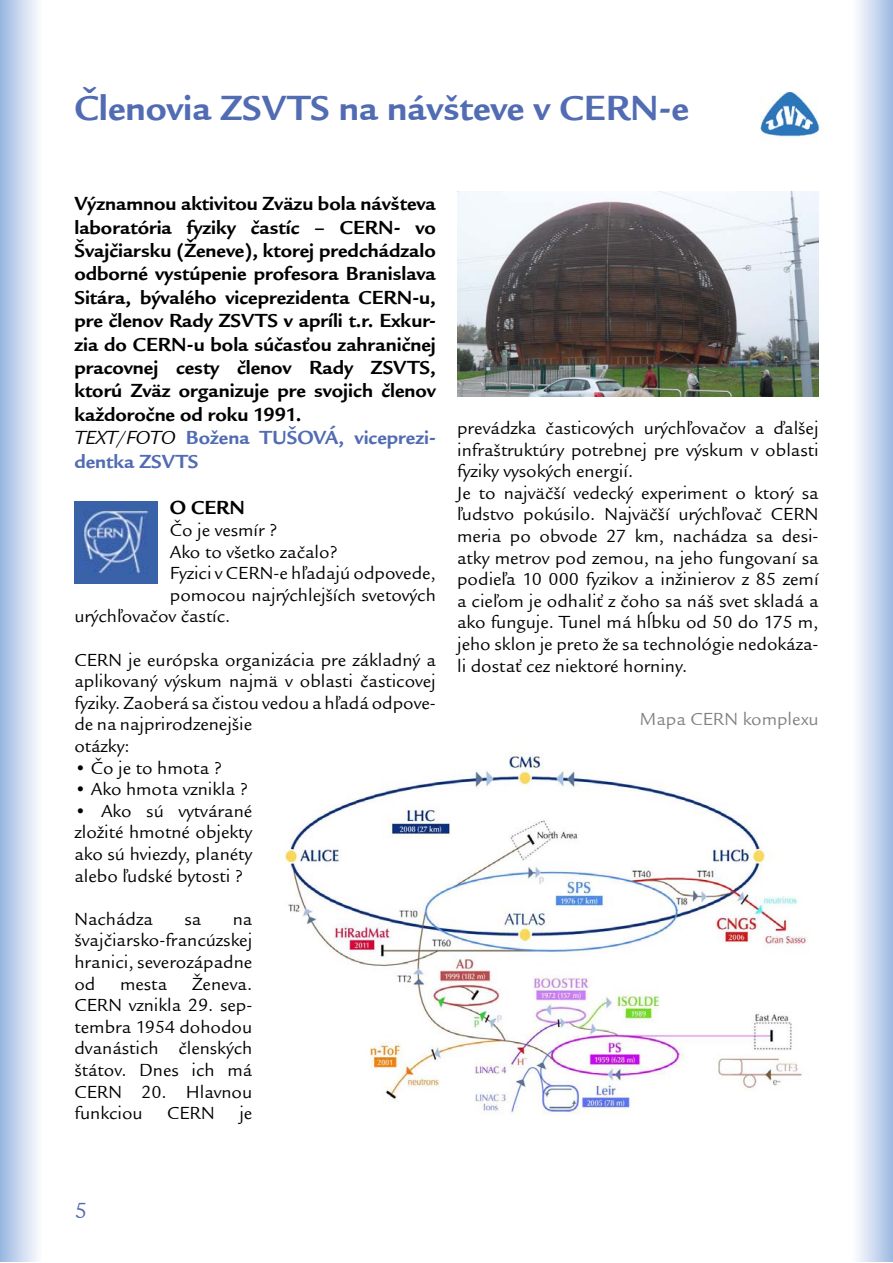
<style>
.page{position:relative;width:893px;height:1263px;background:#fff}
.page>*{position:absolute;margin:0;border:0;box-sizing:border-box;transform-origin:0 0}
.t1{font:700 36px "Legacy Sans Itc TEE";color:#516cb3}
.t2{font:22.5px "Legacy Sans Itc TEE";color:#516cb3}
.t3{font:700 19.5px/23.4px "Legacy Sans Itc TEE";color:#000}
.t4{font:18px/21.6px "Legacy Sans Itc TEE";color:#000;text-align:justify}
.t5{font:18px "Legacy Sans Itc TEE";color:#808285}
.s1{font-weight:400;font-style:italic}
.s2{color:#516cb3}
</style>
<div class="page">
<img style="left:760px;top:92px;width:61px;height:45px">
<div style="left:1px;top:0;width:41px;height:1261px;background:linear-gradient(to right,#9cb9e1,#fffeff)"></div>
<div style="left:852px;top:0;width:41px;height:1261px;background:linear-gradient(to right,#fff,#9fbae2)"></div>
<img style="left:74px;top:502px;width:83px;height:82px">
<img style="left:457px;top:191px;width:362px;height:206px">
<img style="left:284px;top:746px;width:524px;height:369px">
<h1 class="t1" style="left:74px;top:85px;width:616px">Členovia ZSVTS na návšteve v CERN-e</h1>
<p class="t3" style="left:74px;top:192px;width:363px">Významnou aktivitou Zväzu bola návšteva laboratória fyziky častíc – CERN- vo Švajčiarsku (Ženeve), ktorej predchádzalo odborné vystúpenie profesora Branislava Sitára, bývalého viceprezidenta CERN-u, pre členov Rady ZSVTS v apríli t.r. Exkur&shy;zia do CERN-u bola súčasťou zahraničnej pracovnej cesty členov Rady ZSVTS, ktorú Zväz organizuje pre svojich členov každoročne od roku 1991.<br><span class="s1">TEXT/FOTO</span> <span class="s2">Božena TUŠOVÁ, viceprezi&shy;dentka ZSVTS</span></p>
<p class="t3" style="left:170px;top:496px;width:77px">O CERN</p>
<p class="t4" style="left:170px;top:519px;width:109px">Čo je vesmír ?</p>
<p class="t4" style="left:170px;top:541px;width:170px">Ako to všetko začalo?</p>
<p class="t4" style="left:170px;top:563px;width:267px">Fyzici v CERN-e hľadajú odpovede,</p>
<p class="t4" style="left:170px;top:584px;width:267px">pomocou najrýchlejších svetových</p>
<p class="t4" style="left:74px;top:606px;width:158px">urýchľovačov častíc.</p>
<p class="t4" style="left:74px;top:649px;width:363px;text-align:left">CERN je európska organizácia pre základný a aplikovaný výskum najmä v oblasti časticovej fyziky. Zaoberá sa čistou vedou a hľadá odpove&shy;de na najprirodzenejšie<br>otázky:</p>
<p class="t4" style="left:74px;top:757px;width:149px">• Čo je to hmota ?</p>
<p class="t4" style="left:74px;top:779px;width:175px">• Ako hmota vznikla ?</p>
<p class="t4" style="left:74px;top:800px;width:179px">• Ako sú vytvárané zložité hmotné objekty ako sú hviezdy, planéty alebo ľudské bytosti ?</p>
<p class="t4" style="left:74px;top:908px;width:80px">Nachádza</p>
<p class="t4" style="left:184px;top:908px;width:18px">sa</p>
<p class="t4" style="left:74px;top:908px;width:179px;text-indent:158px">na švajčiarsko-francúzskej hranici, severozápadne od</p>
<p class="t4" style="left:74px;top:973px;width:179px;text-indent:118px">Ženeva.<br>CERN vznikla 29. sep&shy;tembra 1954 dohodou dvanástich členských štátov. Dnes ich má CERN 20. Hlavnou funkciou</p>
<p class="t4" style="left:120px;top:973px;width:49px">mesta</p>
<p class="t4" style="left:167px;top:1103px;width:49px">CERN</p>
<p class="t4" style="left:239px;top:1103px;width:14px">je</p>
<p class="t4" style="left:457px;top:417px;width:363px;text-align:left">prevádzka časticových urýchľovačov a ďalšej infraštruktúry potrebnej pre výskum v oblasti fyziky vysokých energií.<br>Je to najväčší vedecký experiment o ktorý sa ľudstvo pokúsilo. Najväčší urýchľovač CERN meria po obvode 27 km, nachádza sa desi&shy;atky metrov pod zemou, na jeho fungovaní sa podieľa 10 000 fyzikov a inžinierov z 85 zemí a cieľom je odhaliť z čoho sa náš svet skladá a ako funguje. Tunel má hĺbku od 50 do 175 m, jeho sklon je preto že sa technológie nedokáza&shy;li dostať cez niektoré horniny.</p>
<p class="t5" style="left:640px;top:709px;width:180px">Mapa CERN komplexu</p>
<p class="t2" style="left:74px;top:1197px;width:14px">5</p>
</div>
